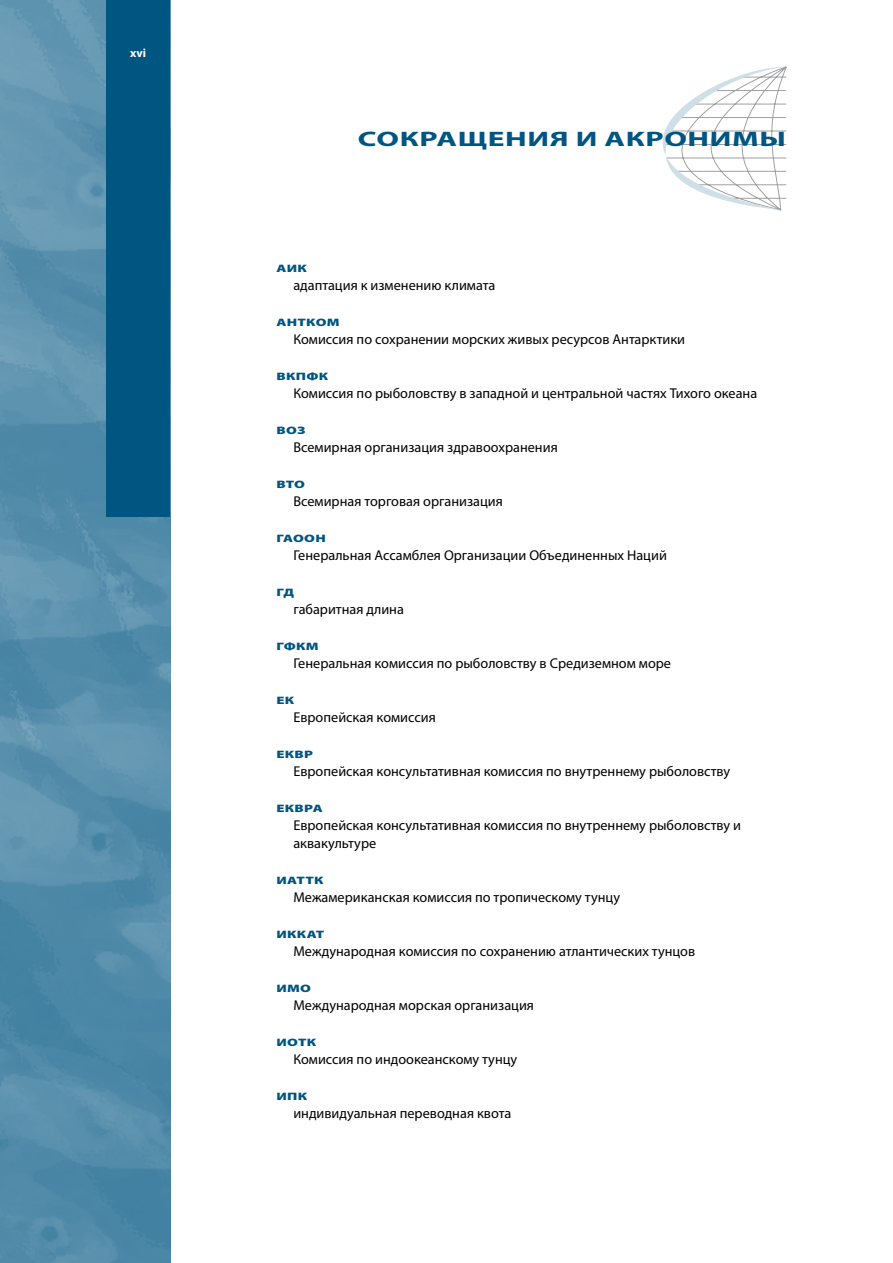
<style>
.page{position:relative;width:893px;height:1263px;background:#fff}
.page>*{position:absolute;margin:0;border:0;box-sizing:border-box;transform-origin:0 0}
.t1{font:700 21px "Myriad Pro";letter-spacing:.095em;color:#005581;scale:1.5 1}
.t2{font:14.25px/18px "Myriad Pro";color:#000}
.t3{font:700 12px "Myriad Pro";color:#fff}
.t4{font:900 10.8px "Myriad Pro";letter-spacing:.02em;color:#005581;scale:1.37 1}
</style>
<div class="page">
<img style="left:0;top:0;width:170px;height:1263px">
<div style="left:106px;top:0;width:64px;height:516px;background:#005581"></div>
<svg style="left:663px;top:67px;width:124px;height:143px"></svg>
<p class="t3" style="left:130px;top:46px;width:18px">xvi</p>
<h1 class="t1" style="left:358px;top:125px;width:101px">Сокращени</h1>
<h1 class="t1" style="left:550px;top:125px;width:80px">я и акроним</h1>
<h1 class="t1" style="left:759px;top:125px;width:19px">ы</h1>
<p class="t4" style="left:276px;top:261px;width:24px">АИК</p>
<p class="t2" style="left:293px;top:276px;width:203px">адаптация к изменению климата</p>
<p class="t4" style="left:276px;top:315px;width:48px">АНТКОМ</p>
<p class="t2" style="left:293px;top:330px;width:393px">Комиссия по сохранении морских живых ресурсов Антарктики</p>
<p class="t4" style="left:276px;top:369px;width:39px">ВКПФК</p>
<p class="t2" style="left:293px;top:384px;width:465px">Комиссия по рыболовству в западной и центральной частях Тихого океана</p>
<p class="t4" style="left:276px;top:423px;width:23px">ВОЗ</p>
<p class="t2" style="left:293px;top:438px;width:266px">Всемирная организация здравоохранения</p>
<p class="t4" style="left:276px;top:477px;width:22px">ВТО</p>
<p class="t2" style="left:293px;top:492px;width:211px">Всемирная торговая организация</p>
<p class="t4" style="left:276px;top:531px;width:38px">ГАООН</p>
<p class="t2" style="left:293px;top:546px;width:375px">Генеральная Ассамблея Организации Объединенных Наций</p>
<p class="t4" style="left:276px;top:585px;width:14px">ГД</p>
<p class="t2" style="left:293px;top:600px;width:112px">габаритная длина</p>
<p class="t4" style="left:276px;top:639px;width:32px">ГФКМ</p>
<p class="t2" style="left:293px;top:654px;width:379px">Генеральная комиссия по рыболовству в Средиземном море</p>
<p class="t4" style="left:276px;top:693px;width:15px">ЕК</p>
<p class="t2" style="left:293px;top:708px;width:144px">Европейская комиссия</p>
<p class="t4" style="left:276px;top:747px;width:28px">ЕКВР</p>
<p class="t2" style="left:293px;top:762px;width:438px">Европейская консультативная комиссия по внутреннему рыболовству</p>
<p class="t4" style="left:276px;top:801px;width:35px">ЕКВРА</p>
<p class="t2" style="left:293px;top:816px;width:449px">Европейская консультативная комиссия по внутреннему рыболовству и аквакультуре</p>
<p class="t4" style="left:276px;top:873px;width:36px">ИАТТК</p>
<p class="t2" style="left:293px;top:888px;width:328px">Межамериканская комиссия по тропическому тунцу</p>
<p class="t4" style="left:276px;top:927px;width:37px">ИККАТ</p>
<p class="t2" style="left:293px;top:942px;width:403px">Международная комиссия по сохранению атлантических тунцов</p>
<p class="t4" style="left:276px;top:981px;width:27px">ИМО</p>
<p class="t2" style="left:293px;top:996px;width:242px">Международная морская организация</p>
<p class="t4" style="left:276px;top:1035px;width:31px">ИОТК</p>
<p class="t2" style="left:293px;top:1050px;width:225px">Комиссия по индоокеанскому тунцу</p>
<p class="t4" style="left:276px;top:1089px;width:24px">ИПК</p>
<p class="t2" style="left:293px;top:1104px;width:219px">индивидуальная переводная квота</p>
</div>
